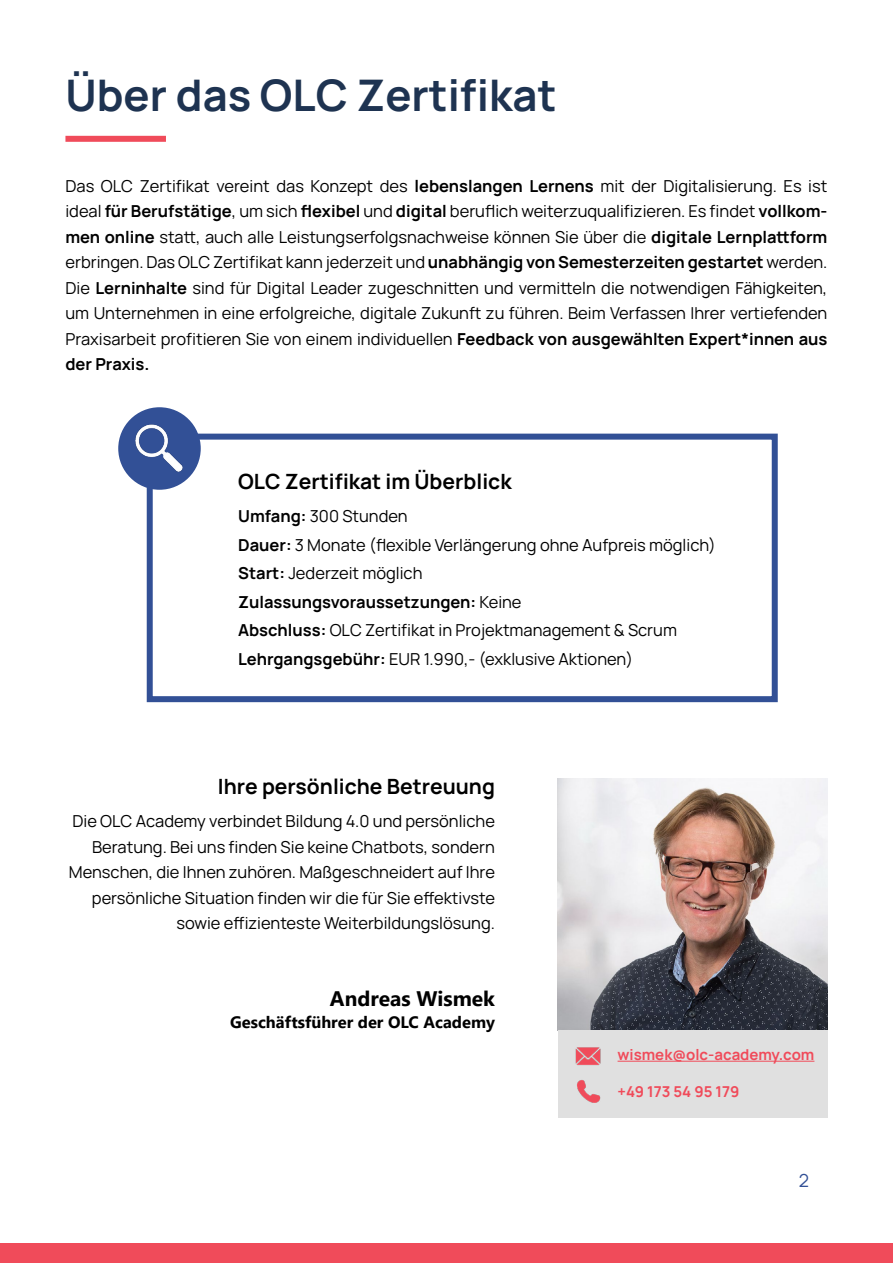
<style>
.page{position:relative;width:893px;height:1263px;background:#fff}
.page>*{position:absolute;margin:0;border:0;box-sizing:border-box;transform-origin:0 0}
.t1{font:700 43.5px "Manrope";color:#1e3351}
.t2{font:700 21px "Manrope";color:#000}
.t3{font:700 21px "Segoe UI";color:#000}
.t4{font:18px "Manrope";color:#325096}
.t5{font:16.5px/25.5px "Manrope";color:#000}
.t6{font:700 16.5px "Segoe UI";color:#000}
.t7{font:700 15px "Manrope";color:#f04b5a}
.s1{font-weight:700}
</style>
<div class="page">
<div style="left:65px;top:136px;width:101px;height:6px;background:#f04b5a"></div>
<div style="left:0;top:1243px;width:893px;height:20px;background:#f04b5a"></div>
<div style="left:147px;top:434px;width:631px;height:268px;border:6px solid #325096"></div>
<div style="left:118px;top:407px;width:83px;height:83px;background:#325096;border-radius:50%"></div>
<img style="left:128px;top:417px;width:61px;height:61px">
<img style="left:558px;top:778px;width:269px;height:252px">
<div style="left:558px;top:1030px;width:269px;height:87px;background:#e0e0e0"></div>
<img style="left:575px;top:1047px;width:26px;height:19px">
<img style="left:577px;top:1080px;width:24px;height:23px">
<hr style="left:618px;top:1061px;width:196px;height:1px;background:#f04b5a">
<h1 class="t1" style="left:65px;top:65px;width:493px">Über das OLC Zertifikat</h1>
<p class="t5" style="left:65px;top:172px;width:763px;text-align:justify">Das OLC Zertifikat vereint das Konzept des <span class="s1">lebenslangen Lernens</span> mit der Digitalisierung. Es ist ideal <span class="s1">für Berufstätige</span>, um sich <span class="s1">flexibel</span> und <span class="s1">digital</span> beruflich weiterzuqualifizieren. Es findet <span class="s1">vollkom&shy;men online</span> statt, auch alle Leistungserfolgsnachweise können Sie über die <span class="s1">digitale Lernplattform </span>erbringen. Das OLC Zertifikat kann jederzeit und <span class="s1">unabhängig von Semesterzeiten gestartet</span> werden.<br>Die <span class="s1">Lerninhalte</span> sind für Digital Leader zugeschnitten und vermitteln die notwendigen Fähigkeiten, um Unternehmen in eine erfolgreiche, digitale Zukunft zu führen. Beim Verfassen Ihrer vertiefenden Praxisarbeit profitieren Sie von einem individuellen <span class="s1">Feedback von ausgewählten Expert*innen aus der Praxis.</span></p>
<p class="t2" style="left:238px;top:467px;width:275px">OLC Zertifikat im Überblick</p>
<p class="t5" style="left:238px;top:501px;width:479px;line-height:28.5px"><span class="s1">Umfang:</span> 300 Stunden<br><span class="s1">Dauer:</span> 3 Monate (flexible Verlängerung ohne Aufpreis möglich)<br><span class="s1">Start:</span> Jederzeit möglich<br><span class="s1">Zulassungsvoraussetzungen:</span> Keine<br><span class="s1">Abschluss:</span> OLC Zertifikat in Projektmanagement &amp; Scrum <span class="s1">Lehrgangsgebühr:</span> EUR 1.990,- (exklusive Aktionen)</p>
<p class="t2" style="left:218px;top:772px;width:279px">Ihre persönliche Betreuung</p>
<p class="t5" style="left:69px;top:808px;width:428px;text-align:right">Die OLC Academy verbindet Bildung 4.0 und persönliche Beratung. Bei uns finden Sie keine Chatbots, sondern Menschen, die Ihnen zuhören. Maßgeschneidert auf Ihre persönliche Situation finden wir die für Sie effektivste sowie effizienteste Weiterbildungslösung.</p>
<p class="t3" style="left:330px;top:978px;width:167px">Andreas Wismek</p>
<p class="t6" style="left:230px;top:1006px;width:266px">Geschäftsführer der OLC Academy</p>
<p class="t7" style="left:618px;top:1044px;width:198px">wismek@olc-academy.com</p>
<p class="t7" style="left:618px;top:1080px;width:123px">+49 173 54 95 179</p>
<p class="t4" style="left:799px;top:1167px;width:12px">2</p>
</div>
